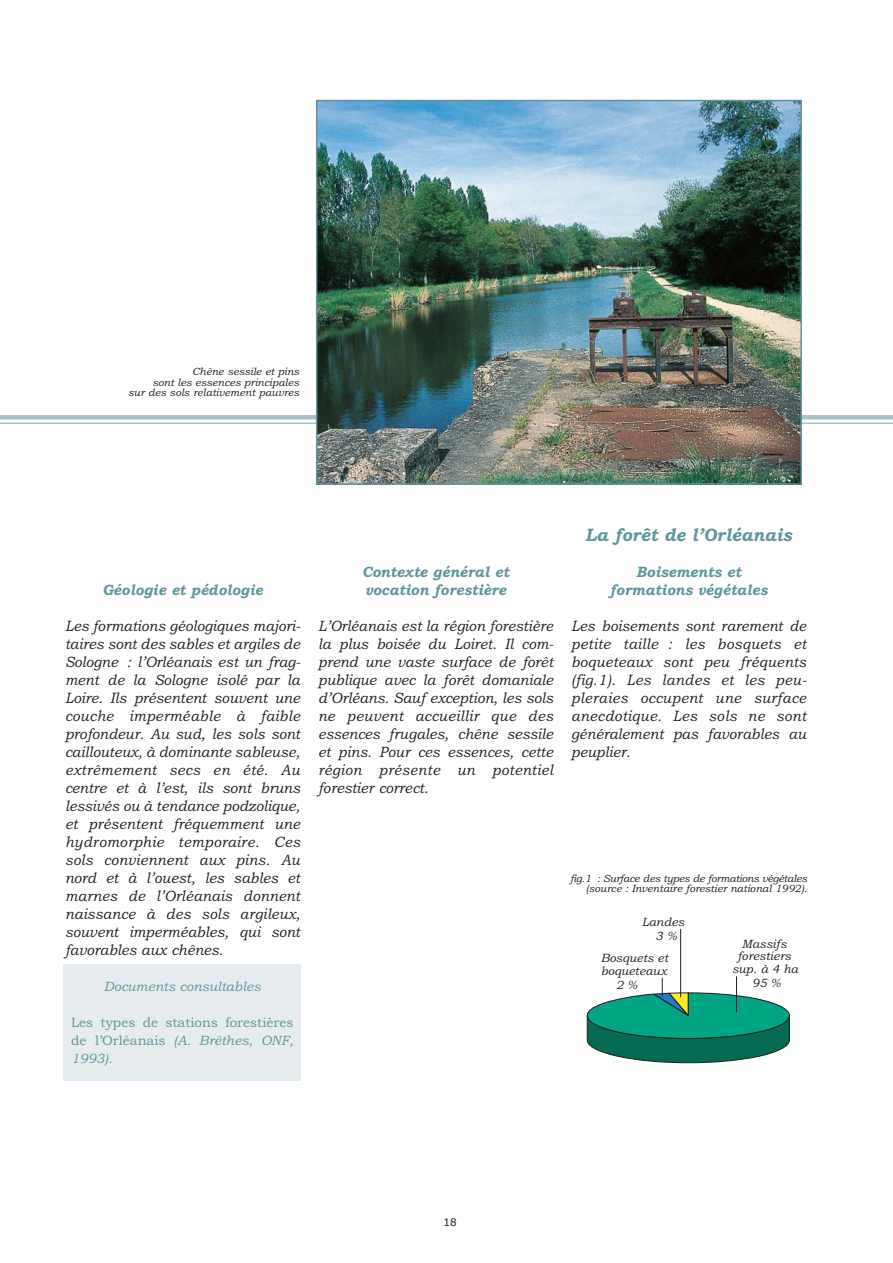
<style>
.page{position:relative;width:893px;height:1263px;background:#fff}
.page>*{position:absolute;margin:0;border:0;box-sizing:border-box;transform-origin:0 0}
.t1{font:italic 700 18px "Bookman Old Style";color:#62969c;scale:.95 1}
.t2{font:italic 15px/18px "Bookman Old Style";color:#231f20;text-align:justify;scale:.95 1}
.t3{font:italic 700 15px/18px "Bookman Old Style";color:#62969c;scale:.95 1}
.t4{font:13.5px/18px "Bookman Old Style";color:#62969c;text-align:justify}
.t5{font:italic 13.5px "Bookman Old Style";color:#62969c}
.t6{font:italic 12px/13.5px "Bookman Old Style";color:#231f20;text-align:center}
.t7{font:italic 10.5px/10.5px "Bookman Old Style";color:#231f20;text-align:right}
.t8{font:10.5px "Verdana";color:#231f20}
.s1{font-style:italic}
</style>
<div class="page">
<hr style="left:0;top:415px;width:893px;height:4px;background:#a8c1c5">
<hr style="left:0;top:422px;width:893px;height:2px;background:#a8c1c5">
<img style="left:319px;top:103px;width:480px;height:379px">
<div style="left:316px;top:100px;width:486px;height:385px;border:2px solid #62969c"></div>
<div style="left:64px;top:964px;width:237px;height:116px;background:#e6eced"></div>
<svg style="left:586px;top:966px;width:204px;height:97px"></svg>
<hr style="left:736px;top:976px;width:1px;height:36px;background:#231f20">
<hr style="left:680px;top:929px;width:1px;height:68px;background:#231f20">
<p class="t7" style="left:128px;top:367px;width:172px">Chêne sessile et pins<br>sont les essences principales<br>sur des sols relativement pauvres</p>
<p class="t3" style="left:102px;top:582px;width:170px">Géologie et pédologie</p>
<p class="t2" style="left:65px;top:618px;width:249px">Les formations géologiques majori&shy;taires sont des sables et argiles de Sologne : l’Orléanais est un frag&shy;ment de la Sologne isolé par la Loire. Ils présentent souvent une couche imperméable à faible profondeur. Au sud, les sols sont caillouteux, à dominante sableuse, extrêmement secs en été. Au centre et à l’est, ils sont bruns lessivés ou à tendance podzolique, et présentent fréquemment une hydromorphie temporaire. Ces sols conviennent aux pins. Au nord et à l’ouest, les sables et marnes de l’Orléanais donnent naissance à des sols argileux, souvent imperméables, qui sont favorables aux chênes.</p>
<p class="t5" style="left:104px;top:981px;width:159px">Documents consultables</p>
<p class="t4" style="left:71px;top:1014px;width:224px">Les types de stations forestières de l’Orléanais <span class="s1">(A. Brêthes, ONF, 1993).</span></p>
<p class="t3" style="left:362px;top:564px;width:156px">Contexte général et vocation forestière</p>
<p class="t2" style="left:318px;top:618px;width:249px">L’Orléanais est la région forestière la plus boisée du Loiret. Il com&shy;prend une vaste surface de forêt publique avec la forêt domaniale d’Orléans. Sauf exception, les sols ne peuvent accueillir que des essences frugales, chêne sessile et pins. Pour ces essences, cette région présente un potentiel forestier correct.</p>
<p class="t1" style="left:586px;top:528px;width:219px">La forêt de l’Orléanais</p>
<p class="t3" style="left:610px;top:564px;width:167px;text-align:center">Boisements et formations végétales</p>
<p class="t2" style="left:571px;top:618px;width:249px">Les boisements sont rarement de petite taille : les bosquets et boqueteaux sont peu fréquents (fig.1). Les landes et les peu&shy;pleraies occupent une surface anecdotique. Les sols ne sont généralement pas favorables au peuplier.</p>
<p class="t7" style="left:570px;top:874px;width:238px">fig.1 : Surface des types de formations végétales (source : Inventaire forestier national 1992).</p>
<p class="t6" style="left:642px;top:916px;width:44px">Landes<br>3 %</p>
<p class="t6" style="left:601px;top:952px;width:69px">Bosquets et</p>
<p class="t6" style="left:601px;top:965px;width:68px">boqueteaux</p>
<p class="t6" style="left:616px;top:979px;width:22px">2 %</p>
<p class="t6" style="left:742px;top:938px;width:46px">Massifs</p>
<p class="t6" style="left:737px;top:950px;width:55px">forestiers</p>
<p class="t6" style="left:732px;top:963px;width:68px">sup. à 4 ha</p>
<p class="t6" style="left:752px;top:977px;width:30px">95 %</p>
<p class="t8" style="left:443px;top:1217px;width:15px">18</p>
</div>
